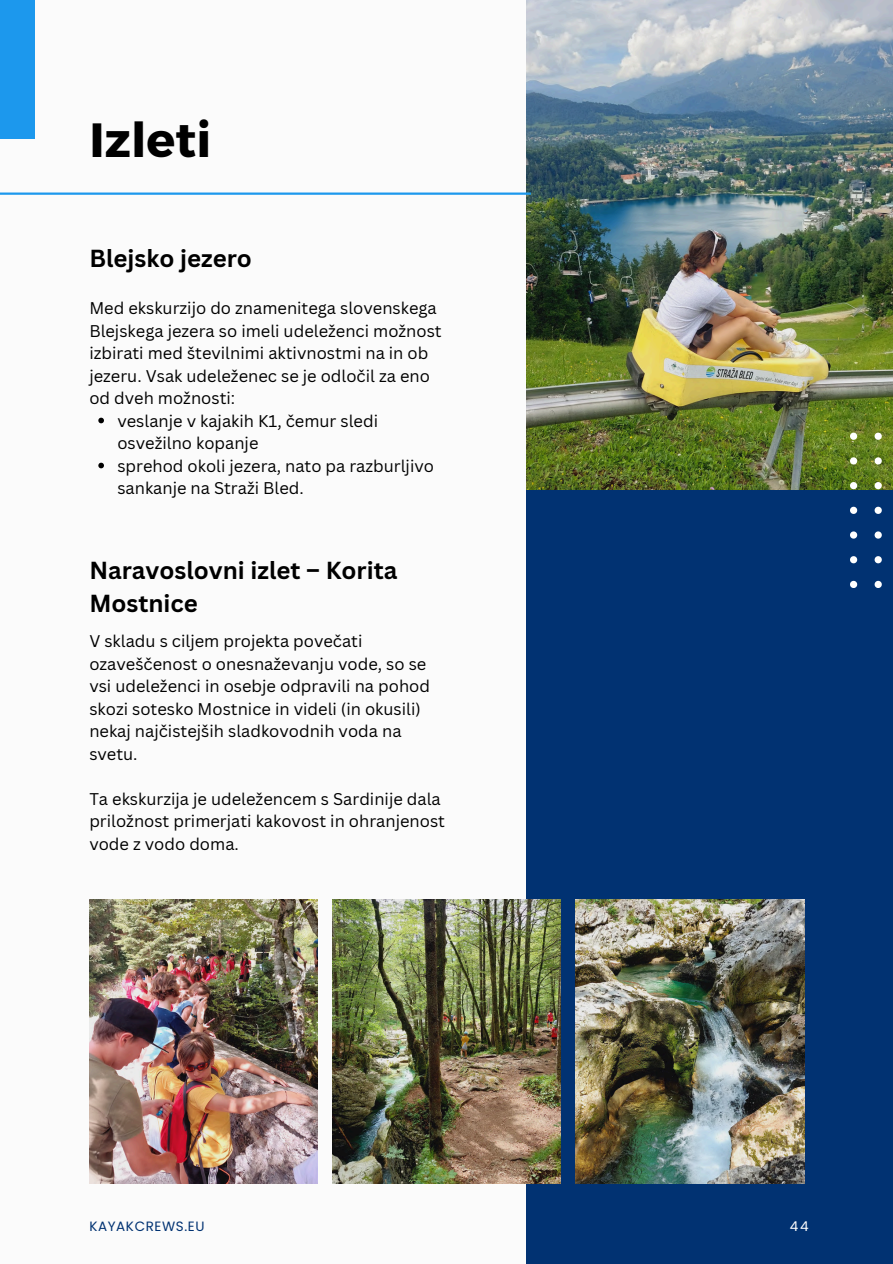
<style>
.page{position:relative;width:893px;height:1264px;background:#fff}
.page>*{position:absolute;margin:0;border:0;box-sizing:border-box;transform-origin:0 0}
.t1{font:700 48px "Montserrat";color:#000}
.t2{font:700 24px/33.2px "Canva Sans";color:#000}
.t3{font:16.5px/22.5px "Canva Sans";color:#000}
.t4{font:13.5px "Poppins";letter-spacing:.045em;color:#013272}
.t5{font:13.5px "Poppins";color:#fff}
</style>
<div class="page">
<div style="left:0;top:0;width:892px;height:1263px;background:#fbfbfb"></div>
<div style="left:526px;top:0;width:366px;height:1263px;background:#013272"></div>
<img style="left:332px;top:899px;width:229px;height:284px">
<img style="left:575px;top:899px;width:229px;height:284px">
<img style="left:89px;top:899px;width:229px;height:284px">
<svg style="left:98px;top:417px;width:6px;height:6px"></svg>
<svg style="left:98px;top:462px;width:6px;height:6px"></svg>
<img style="left:526px;top:0;width:366px;height:489px">
<hr style="left:0;top:192px;width:531px;height:3px;background:#1c98ed">
<svg style="left:849px;top:432px;width:8px;height:8px"></svg>
<svg style="left:874px;top:432px;width:7px;height:8px"></svg>
<svg style="left:849px;top:457px;width:8px;height:7px"></svg>
<svg style="left:874px;top:457px;width:7px;height:7px"></svg>
<svg style="left:849px;top:482px;width:8px;height:7px"></svg>
<svg style="left:874px;top:482px;width:7px;height:7px"></svg>
<svg style="left:850px;top:506px;width:7px;height:8px"></svg>
<svg style="left:874px;top:506px;width:7px;height:8px"></svg>
<svg style="left:850px;top:531px;width:7px;height:7px"></svg>
<svg style="left:874px;top:531px;width:7px;height:7px"></svg>
<svg style="left:850px;top:556px;width:7px;height:7px"></svg>
<svg style="left:874px;top:556px;width:7px;height:7px"></svg>
<svg style="left:850px;top:581px;width:7px;height:7px"></svg>
<svg style="left:874px;top:581px;width:7px;height:7px"></svg>
<div style="left:0;top:0;width:34px;height:139px;background:#1c98ed"></div>
<p class="t1" style="left:89px;top:109px;width:123px">Izleti</p>
<p class="t2" style="left:89px;top:241px;width:164px">Blejsko jezero</p>
<p class="t3" style="left:89px;top:296px;width:354px">Med ekskurzijo do znamenitega slovenskega Blejskega jezera so imeli udeleženci možnost izbirati med številnimi aktivnostmi na in ob jezeru. Vsak udeleženec se je odločil za eno od dveh možnosti:</p>
<p class="t3" style="left:117px;top:409px;width:262px">veslanje v kajakih K1, čemur sledi osvežilno kopanje</p>
<p class="t3" style="left:117px;top:454px;width:318px">sprehod okoli jezera, nato pa razburljivo sankanje na Straži Bled.</p>
<h1 class="t2" style="left:89px;top:552px;width:309px">Naravoslovni izlet – Korita<br>Mostnice</h1>
<h2 class="t3" style="left:89px;top:629px;width:342px">V skladu s ciljem projekta povečati ozaveščenost o onesnaževanju vode, so se vsi udeleženci in osebje odpravili na pohod skozi sotesko Mostnice in videli (in okusili) nekaj najčistejših sladkovodnih voda na svetu.</h2>
<h3 class="t3" style="left:89px;top:787px;width:357px">Ta ekskurzija je udeležencem s Sardinije dala priložnost primerjati kakovost in ohranjenost vode z vodo doma.</h3>
<p class="t4" style="left:89px;top:1217px;width:117px">KAYAKCREWS.EU</p>
<p class="t5" style="left:789px;top:1217px;width:20px">44</p>
</div>
